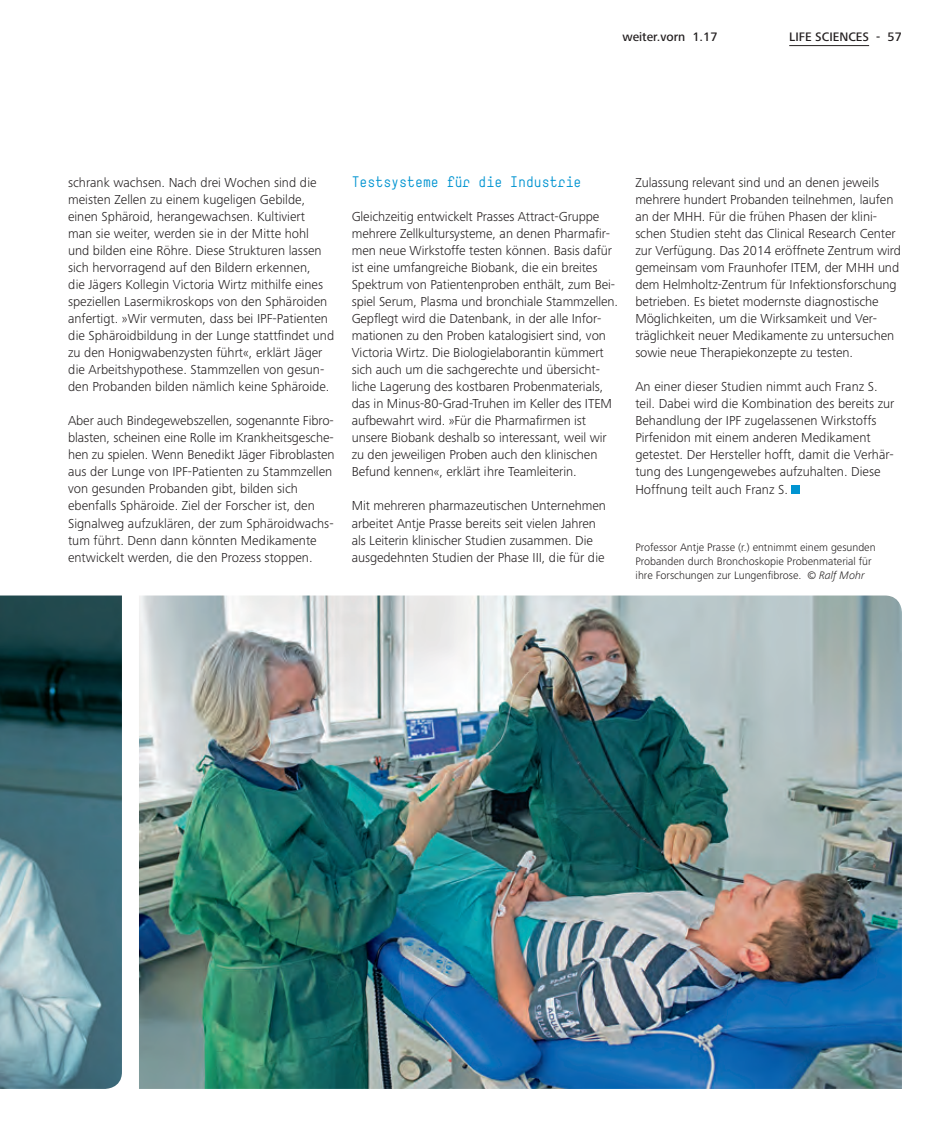
<style>
.page{position:relative;width:936px;height:1140px;background:#fff}
.page>*{position:absolute;margin:0;border:0;box-sizing:border-box;transform-origin:0 0}
.Zwischenüberschrift{font:15px "Simple";color:#0094d1}
.Fließtext{font:300 13.5px/17px "Frutiger Next Pro";letter-spacing:-.005em;color:#231f20}
.t1{font:500 12.75px "Frutiger Next Pro";color:#231f20}
.BU{font:300 11.25px/13.5px "Frutiger Next Pro";color:#231f20}
.s1{font-style:italic}
</style>
<div class="page">
<hr style="left:789px;top:45px;width:80px;height:1px;background:#231f20">
<div style="left:791px;top:485px;width:9px;height:8px;background:#0094d1"></div>
<img style="left:0;top:595px;width:122px;height:494px">
<img style="left:139px;top:595px;width:762px;height:494px">
<p class="t1" style="left:622px;top:30px;width:97px">weiter.vorn 1.17</p>
<p class="t1" style="left:789px;top:30px;width:114px">LIFE SCIENCES - 57</p>
<p class="Fließtext" style="left:68px;top:174px;width:267px">schrank wachsen. Nach drei Wochen sind die meisten Zellen zu einem kugeligen Gebilde, einen Sphäroid, herangewachsen. Kultiviert<br>man sie weiter, werden sie in der Mitte hohl<br>und bilden eine Röhre. Diese Strukturen lassen sich hervorragend auf den Bildern erkennen,<br>die Jägers Kollegin Victoria Wirtz mithilfe eines speziellen Lasermikroskops von den Sphäroiden anfertigt. »Wir vermuten, dass bei IPF-Patienten die Sphäroidbildung in der Lunge stattfindet und zu den Honigwabenzysten führt«, erklärt Jäger die Arbeitshypothese. Stammzellen von gesun&shy;den Probanden bilden nämlich keine Sphäroide.</p>
<p class="Fließtext" style="left:68px;top:412px;width:268px">Aber auch Bindegewebszellen, sogenannte Fibro&shy;blasten, scheinen eine Rolle im Krankheitsgesche&shy;hen zu spielen. Wenn Benedikt Jäger Fibroblasten aus der Lunge von IPF-Patienten zu Stammzellen von gesunden Probanden gibt, bilden sich ebenfalls Sphäroide. Ziel der Forscher ist, den Signalweg aufzuklären, der zum Sphäroidwachs&shy;tum führt. Denn dann könnten Medikamente entwickelt werden, die den Prozess stoppen.</p>
<p class="Zwischenüberschrift" style="left:351px;top:173px;width:231px">Testsysteme für die Industrie</p>
<p class="Fließtext" style="left:351px;top:208px;width:268px">Gleichzeitig entwickelt Prasses Attract-Gruppe mehrere Zellkultursysteme, an denen Pharmafir&shy;men neue Wirkstoffe testen können. Basis dafür ist eine umfangreiche Biobank, die ein breites Spektrum von Patientenproben enthält, zum Bei&shy;spiel Serum, Plasma und bronchiale Stammzellen.<br>Gepflegt wird die Datenbank, in der alle Infor&shy;mationen zu den Proben katalogisiert sind, von Victoria Wirtz. Die Biologielaborantin kümmert sich auch um die sachgerechte und übersicht&shy;liche Lagerung des kostbaren Probenmaterials, das in Minus-80-Grad-Truhen im Keller des ITEM aufbewahrt wird. »Für die Pharmafirmen ist unsere Biobank deshalb so interessant, weil wir zu den jeweiligen Proben auch den klinischen Befund kennen«, erklärt ihre Teamleiterin.</p>
<p class="Fließtext" style="left:351px;top:497px;width:256px">Mit mehreren pharmazeutischen Unternehmen arbeitet Antje Prasse bereits seit vielen Jahren als Leiterin klinischer Studien zusammen. Die ausgedehnten Studien der Phase III, die für die</p>
<p class="Fließtext" style="left:635px;top:174px;width:267px">Zulassung relevant sind und an denen jeweils mehrere hundert Probanden teilnehmen, laufen an der MHH. Für die frühen Phasen der klini&shy;schen Studien steht das Clinical Research Center zur Verfügung. Das 2014 eröffnete Zentrum wird gemeinsam vom Fraunhofer ITEM, der MHH und dem Helmholtz-Zentrum für Infektionsforschung betrieben. Es bietet modernste diagnostische Möglichkeiten, um die Wirksamkeit und Ver&shy;träglichkeit neuer Medikamente zu untersuchen sowie neue Therapiekonzepte zu testen.</p>
<p class="Fließtext" style="left:635px;top:378px;width:244px">An einer dieser Studien nimmt auch Franz S.</p>
<p class="Fließtext" style="left:635px;top:395px;width:261px">teil. Dabei wird die Kombination des bereits zur Behandlung der IPF zugelassenen Wirkstoffs Pirfenidon mit einem anderen Medikament getestet. Der Hersteller hofft, damit die Verhär&shy;tung des Lungengewebes aufzuhalten. Diese Hoffnung teilt auch Franz S.</p>
<p class="BU" style="left:635px;top:541px;width:242px">Professor Antje Prasse (r.) entnimmt einem gesunden<br>Probanden durch Bronchoskopie Probenmaterial für</p>
<p class="BU" style="left:635px;top:568px;width:231px">ihre Forschungen zur Lungenfibrose. <span class="s1">© Ralf Mohr</span></p>
</div>
